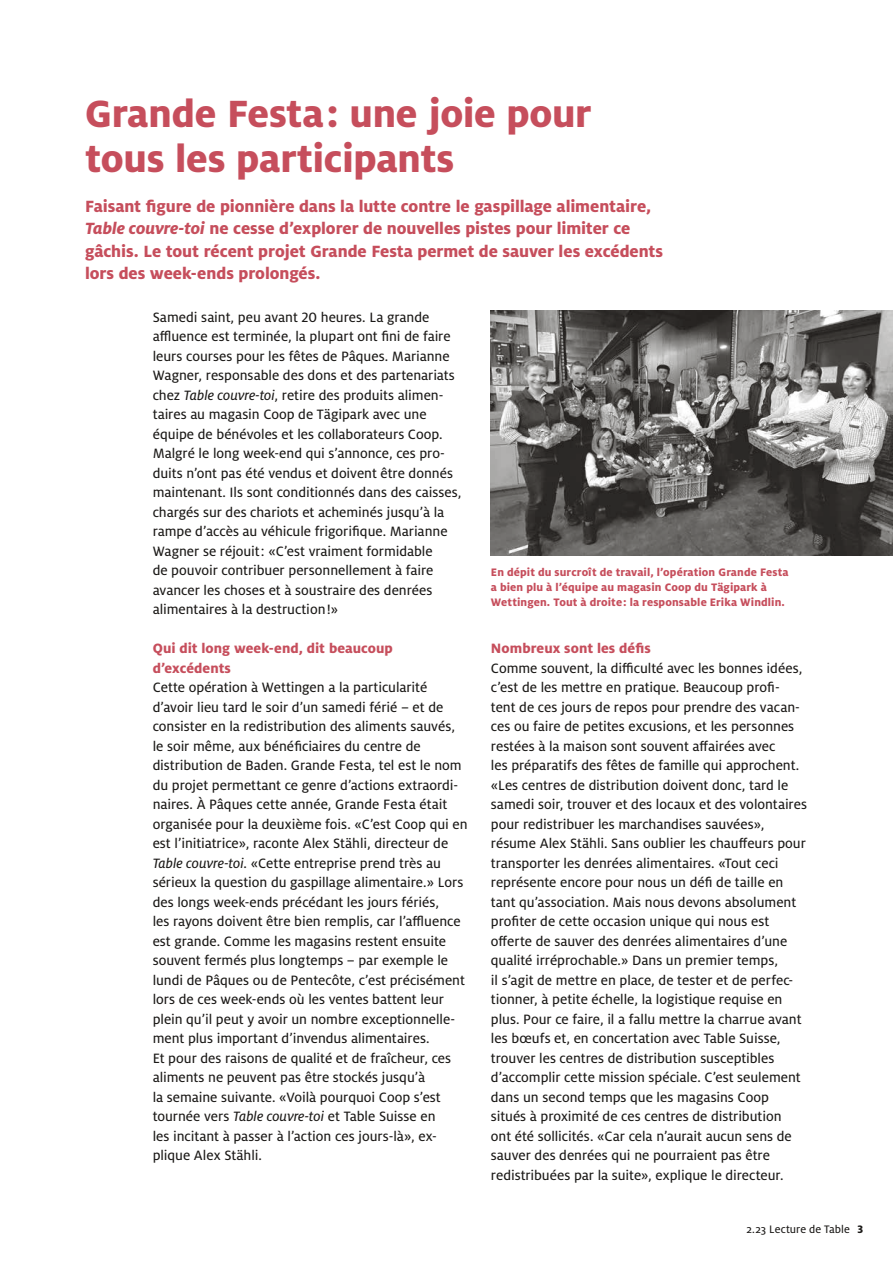
<style>
.page{position:relative;width:893px;height:1263px;background:#fff}
.page>*{position:absolute;margin:0;border:0;box-sizing:border-box;transform-origin:0 0}
.t1{font:800 42px/45px "Milo OT";letter-spacing:-.005em;color:#c64e5c}
.t2{font:800 18px/22.5px "Milo OT";letter-spacing:-.005em;color:#c64e5c}
.t3{font:15px/19.5px "Milo OT Text";color:#1b1917}
.t4{font:800 15px/19.5px "Milo OT";letter-spacing:.005em;color:#c64e5c}
.t5{font:800 12px/15px "Milo OT";letter-spacing:.01em;color:#c64e5c}
.t6{font:12px "Milo OT Text";letter-spacing:.005em;color:#1b1917}
.s1{font-style:italic}
.s2{font-family:"Milo OT Text Ita"}
.s3{font-family:"Milo OT";font-weight:800}
</style>
<div class="page">
<img style="left:491px;top:311px;width:402px;height:245px">
<h1 class="t1" style="left:85px;top:91px;width:508px">Grande Festa: une joie pour tous les participants</h1>
<p class="t2" style="left:85px;top:195px;width:580px">Faisant figure de pionnière dans la lutte contre le gaspillage alimentaire, <span class="s1">Table couvre-toi</span> ne cesse d’explorer de nouvelles pistes pour limiter ce gâchis. Le tout récent projet Grande Festa permet de sauver les excédents lors des week-ends prolongés.</p>
<p class="t3" style="left:153px;top:307px;width:310px">Samedi saint, peu avant 20 heures. La grande affluence est terminée, la plupart ont fini de faire leurs courses pour les fêtes de Pâques. Marianne Wagner, responsable des dons et des partenariats chez <span class="s2">Table couvre-toi</span>, retire des produits alimen&shy;taires au magasin Coop de Tägipark avec une équipe de bénévoles et les collaborateurs Coop.<br>Malgré le long week-end qui s’annonce, ces pro&shy;duits n’ont pas été vendus et doivent être donnés maintenant. Ils sont conditionnés dans des caisses, chargés sur des chariots et acheminés jusqu’à la rampe d’accès au véhicule frigorifique. Marianne Wagner se réjouit: «C’est vraiment formidable<br>de pouvoir contribuer personnellement à faire avancer les choses et à soustraire des denrées alimentaires à la destruction!»</p>
<p class="t4" style="left:153px;top:639px;width:242px">Qui dit long week-end, dit beaucoup d’excédents</p>
<p class="t3" style="left:153px;top:678px;width:316px">Cette opération à Wettingen a la particularité d’avoir lieu tard le soir d’un samedi férié – et de consister en la redistribution des aliments sauvés, le soir même, aux bénéficiaires du centre de distribution de Baden. Grande Festa, tel est le nom du projet permettant ce genre d’actions extraordi&shy;naires. À Pâques cette année, Grande Festa était organisée pour la deuxième fois. «C’est Coop qui en est l’initiatrice», raconte Alex Stähli, directeur de <span class="s2">Table couvre-toi</span>. «Cette entreprise prend très au sérieux la question du gaspillage alimentaire.» Lors des longs week-ends précédant les jours fériés,<br>les rayons doivent être bien remplis, car l’affluence est grande. Comme les magasins restent ensuite souvent fermés plus longtemps – par exemple le lundi de Pâques ou de Pentecôte, c’est précisément lors de ces week-ends où les ventes battent leur plein qu’il peut y avoir un nombre exceptionnelle&shy;ment plus important d’invendus alimentaires.<br>Et pour des raisons de qualité et de fraîcheur, ces aliments ne peuvent pas être stockés jusqu’à<br>la semaine suivante. «Voilà pourquoi Coop s’est tournée vers <span class="s2">Table couvre-toi</span> et Table Suisse en<br>les incitant à passer à l’action ces jours-là», ex&shy;plique Alex Stähli.</p>
<p class="t5" style="left:491px;top:564px;width:299px">En dépit du surcroît de travail, l’opération Grande Festa a bien plu à l’équipe au magasin Coop du Tägipark à<br>Wettingen. Tout à droite: la responsable Erika Windlin.</p>
<p class="t4" style="left:491px;top:639px;width:161px">Nombreux sont les défis</p>
<p class="t3" style="left:491px;top:658px;width:318px">Comme souvent, la difficulté avec les bonnes idées, c’est de les mettre en pratique. Beaucoup profi&shy;tent de ces jours de repos pour prendre des vacan&shy;ces ou faire de petites excusions, et les personnes restées à la maison sont souvent affairées avec<br>les préparatifs des fêtes de famille qui approchent. «Les centres de distribution doivent donc, tard le samedi soir, trouver et des locaux et des volontaires pour redistribuer les marchandises sauvées», résume Alex Stähli. Sans oublier les chauffeurs pour transporter les denrées alimentaires. «Tout ceci représente encore pour nous un défi de taille en tant qu’association. Mais nous devons absolument profiter de cette occasion unique qui nous est offerte de sauver des denrées alimentaires d’une qualité irréprochable.» Dans un premier temps,<br>il s’agit de mettre en place, de tester et de perfec&shy;tionner, à petite échelle, la logistique requise en plus. Pour ce faire, il a fallu mettre la charrue avant les bœufs et, en concertation avec Table Suisse, trouver les centres de distribution susceptibles d’accomplir cette mission spéciale. C’est seulement dans un second temps que les magasins Coop situés à proximité de ces centres de distribution<br>ont été sollicités. «Car cela n’aurait aucun sens de sauver des denrées qui ne pourraient pas être redistribuées par la suite», explique le directeur.</p>
<p class="t6" style="left:746px;top:1223px;width:118px">2.23 Lecture de Table <span class="s3">3</span></p>
</div>
